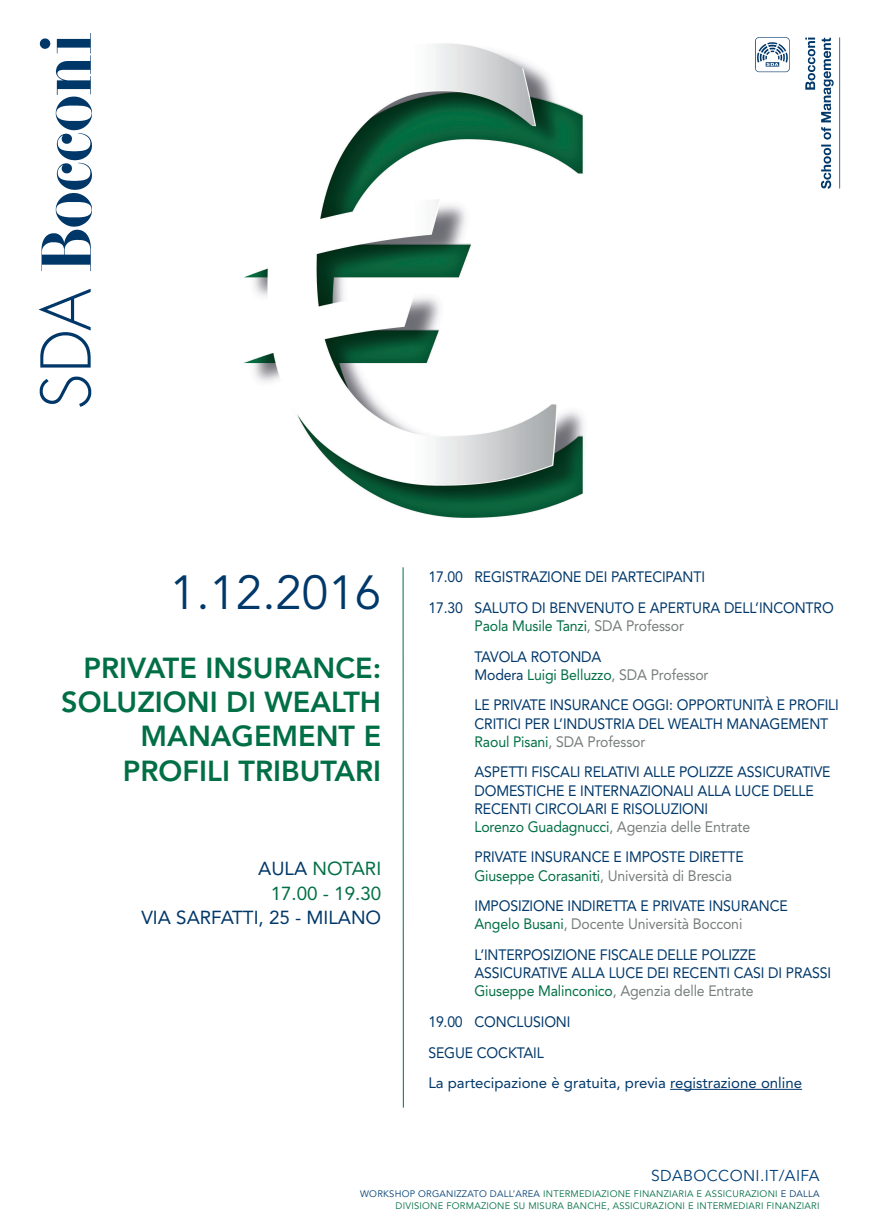
<style>
.page{position:relative;width:877px;height:1232px;background:#fff}
.page>*{position:absolute;margin:0;border:0;box-sizing:border-box;transform-origin:0 0}
.t1{font:47.5px "Avenir";color:#00386a}
.t2{font:800 28.75px/34.4px "Avenir";color:#016f45;text-align:right}
.t3{font:18.75px/24.4px "Avenir";color:#016f45;text-align:right}
.t4{font:18.75px "Avenir";color:#00386a}
.t5{font:15.62px "Avenir";letter-spacing:.025em;color:#013f77}
.t6{font:15px/18.1px "Avenir";letter-spacing:-.01em;color:#00386a;scale:.94 1}
.t7{font:15px/30.6px "Avenir";letter-spacing:-.01em;color:#016f45;scale:.94 1}
.t8{font:9.38px/11.9px "Avenir";letter-spacing:.025em;color:#016f45;text-align:right}
.s1{color:#00386a}
.s2{color:#777e7d}
.s3{color:#016f45}
.s4{color:#013f77}
</style>
<div class="page">
<img style="left:243px;top:43px;width:341px;height:475px">
<hr style="left:670px;top:1088px;width:132px;height:1px;background:#00386a">
<svg style="left:402px;top:567px;width:2px;height:541px"></svg>
<img style="left:38px;top:33px;width:54px;height:374px">
<img style="left:755px;top:38px;width:86px;height:151px">
<h1 class="t1" style="left:170px;top:564px;width:213px">1.12.2016</h1>
<h2 class="t2" style="left:61px;top:650px;width:321px">PRIVATE INSURANCE:<br>SOLUZIONI DI WEALTH<br>MANAGEMENT E<br>PROFILI TRIBUTARI</h2>
<p class="t3" style="left:258px;top:855px;width:124px"><span class="s1">AULA</span> NOTARI<br>17.00 - 19.30</p>
<p class="t4" style="left:141px;top:902px;width:241px">VIA SARFATTI, 25 - MILANO</p>
<p class="t6" style="left:428px;top:561px;width:433px;line-height:30.6px">17.00 REGISTRAZIONE DEI PARTECIPANTI<br>17.30 SALUTO DI BENVENUTO E APERTURA DELL’INCONTRO</p>
<p class="t7" style="left:474px;top:610px;width:224px">Paola Musile Tanzi<span class="s2">, SDA Professor<br></span><span class="s1">TAVOLA ROTONDA</span></p>
<p class="t6" style="left:474px;top:658px;width:389px;line-height:30.6px">Modera <span class="s3">Luigi Belluzzo</span><span class="s2">, SDA Professor<br></span>LE PRIVATE INSURANCE OGGI: OPPORTUNITÀ E PROFILI</p>
<p class="t6" style="left:474px;top:713px;width:378px">CRITICI PER L’INDUSTRIA DEL WEALTH MANAGEMENT<br><span class="s3">Raoul Pisani</span><span class="s2">, SDA Professor</span></p>
<p class="t6" style="left:474px;top:762px;width:380px">ASPETTI FISCALI RELATIVI ALLE POLIZZE ASSICURATIVE DOMESTICHE E INTERNAZIONALI ALLA LUCE DELLE RECENTI CIRCOLARI E RISOLUZIONI<br><span class="s3">Lorenzo Guadagnucci</span><span class="s2">, Agenzia delle Entrate</span></p>
<p class="t6" style="left:474px;top:847px;width:288px">PRIVATE INSURANCE E IMPOSTE DIRETTE<br><span class="s3">Giuseppe Corasaniti</span><span class="s2">, Università di Brescia</span></p>
<p class="t6" style="left:474px;top:896px;width:335px">IMPOSIZIONE INDIRETTA E PRIVATE INSURANCE<br><span class="s3">Angelo Busani</span><span class="s2">, Docente Università Bocconi</span></p>
<p class="t6" style="left:474px;top:945px;width:381px">L’INTERPOSIZIONE FISCALE DELLE POLIZZE<br>ASSICURATIVE ALLA LUCE DEI RECENTI CASI DI PRASSI<br><span class="s3">Giuseppe Malinconico</span><span class="s2">, Agenzia delle Entrate</span></p>
<p class="t6" style="left:428px;top:1005px;width:399px;line-height:30.6px">19.00 CONCLUSIONI<br>SEGUE COCKTAIL<br>La partecipazione è gratuita, previa registrazione online</p>
<p class="t5" style="left:651px;top:1165px;width:170px">SDABOCCONI.IT/AIFA</p>
<p class="t8" style="left:360px;top:1187px;width:461px"><span class="s4">WORKSHOP ORGANIZZATO DALL’AREA</span> INTERMEDIAZIONE FINANZIARIA E ASSICURAZIONI <span class="s1">E DALLA<br></span>DIVISIONE FORMAZIONE SU MISURA BANCHE, ASSICURAZIONI E INTERMEDIARI FINANZIARI</p>
</div>
